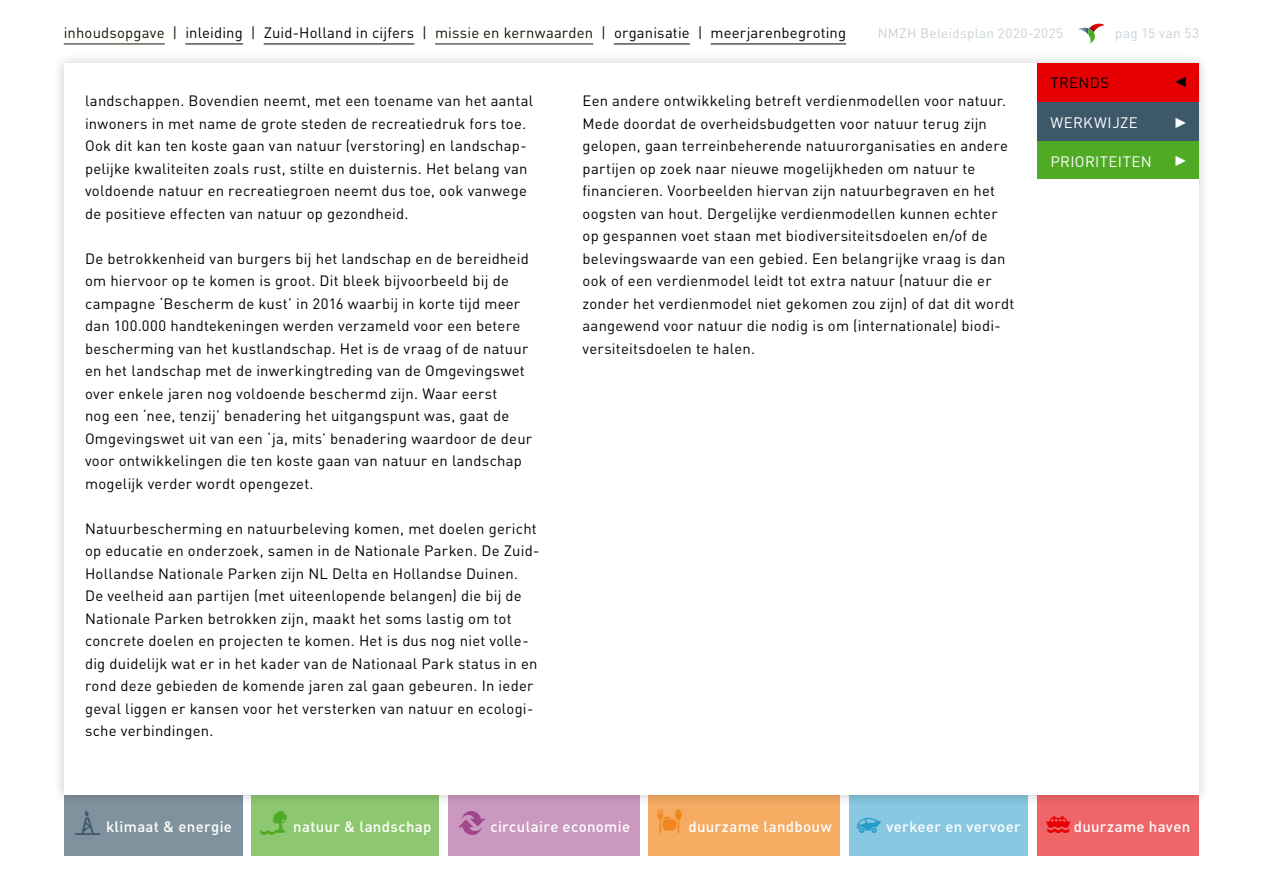
<style>
.page{position:relative;width:1263px;height:893px;background:#fff}
.page>*{position:absolute;margin:0;border:0;box-sizing:border-box;transform-origin:0 0}
.t1{font:500 15px "DIN";letter-spacing:.02em;color:#fff}
.t2{font:15px "DIN";letter-spacing:.025em;color:#fff}
.t3{font:15px "DIN";letter-spacing:.025em;color:#000}
.brood{font:14.85px/22.5px "DIN";letter-spacing:.015em;color:#000}
.t4{font:13.5px "DIN";letter-spacing:.025em;color:#c8d1d7}
.s1{color:#141400}
.s2{color:#3c5869}
</style>
<div class="page">
<div style="left:648px;top:795px;width:192px;height:61px;background:#f5ab61"></div>
<div style="left:252px;top:795px;width:187px;height:61px;background:#8dc871"></div>
<div style="left:448px;top:795px;width:191px;height:61px;background:#cb99c0"></div>
<div style="left:849px;top:795px;width:179px;height:61px;background:#88c8e1"></div>
<div style="left:1037px;top:795px;width:161px;height:61px;background:#f06668"></div>
<div style="left:64px;top:795px;width:178px;height:61px;background:#80929e"></div>
<div style="left:52px;top:52px;width:1158px;height:755px;background:#000;opacity:.2"></div>
<div style="left:64px;top:64px;width:1134px;height:731px;background:#fff"></div>
<div style="left:1037px;top:64px;width:162px;height:38px;background:#e60004"></div>
<svg style="left:1078px;top:24px;width:26px;height:20px"></svg>
<hr style="left:64px;top:44px;width:101px;height:1px;background:#141400">
<hr style="left:185px;top:44px;width:58px;height:1px;background:#000">
<hr style="left:264px;top:44px;width:150px;height:1px;background:#000">
<hr style="left:435px;top:44px;width:158px;height:1px;background:#141400">
<hr style="left:614px;top:44px;width:76px;height:1px;background:#000">
<hr style="left:711px;top:44px;width:135px;height:1px;background:#000">
<div style="left:1037px;top:140px;width:162px;height:39px;background:#4fab24"></div>
<div style="left:1037px;top:102px;width:162px;height:38px;background:#3c5869"></div>
<p class="brood" style="left:64px;top:21px;width:784px"><span class="s1">inhoudsopgave |</span> inleiding <span class="s1">|</span> Zuid-Holland in cijfers <span class="s1">| missie en kernwaarden |</span> organisatie <span class="s1">|</span> meerjarenbegroting</p>
<p class="t4" style="left:878px;top:24px;width:187px">NMZH Beleidsplan 2020-2025</p>
<p class="t4" style="left:1115px;top:24px;width:85px">pag 15 van 53</p>
<p class="brood" style="left:85px;top:89px;width:450px">landschappen. Bovendien neemt, met een toename van het aantal inwoners in met name de grote steden de recreatiedruk fors toe.<br>Ook dit kan ten koste gaan van natuur (verstoring) en landschap&shy;pelijke kwaliteiten zoals rust, stilte en duisternis. Het belang van voldoende natuur en recreatiegroen neemt dus toe, ook vanwege de positieve effecten van natuur op gezondheid.</p>
<p class="brood" style="left:85px;top:247px;width:449px">De betrokkenheid van burgers bij het landschap en de bereidheid om hiervoor op te komen is groot. Dit bleek bijvoorbeeld bij de campagne ‘Bescherm de kust’ in 2016 waarbij in korte tijd meer dan 100.000 handtekeningen werden verzameld voor een betere bescherming van het kustlandschap. Het is de vraag of de natuur en het landschap met de inwerkingtreding van de Omgevingswet over enkele jaren nog voldoende beschermd zijn. Waar eerst<br>nog een ‘nee, tenzij’ benadering het uitgangspunt was, gaat de Omgevingswet uit van een ‘ja, mits’ benadering waardoor de deur voor ontwikkelingen die ten koste gaan van natuur en landschap mogelijk verder wordt opengezet.</p>
<p class="brood" style="left:85px;top:517px;width:456px">Natuurbescherming en natuurbeleving komen, met doelen gericht op educatie en onderzoek, samen in de Nationale Parken. De Zuid-Hollandse Nationale Parken zijn NL Delta en Hollandse Duinen.<br>De veelheid aan partijen (met uiteenlopende belangen) die bij de Nationale Parken betrokken zijn, maakt het soms lastig om tot concrete doelen en projecten te komen. Het is dus nog niet volle&shy;dig duidelijk wat er in het kader van de Nationaal Park status in en rond deze gebieden de komende jaren zal gaan gebeuren. In ieder geval liggen er kansen voor het versterken van natuur en ecologi&shy;sche verbindingen.</p>
<p class="brood" style="left:583px;top:89px;width:433px">Een andere ontwikkeling betreft verdienmodellen voor natuur.<br>Mede doordat de overheidsbudgetten voor natuur terug zijn gelopen, gaan terreinbeherende natuurorganisaties en andere partijen op zoek naar nieuwe mogelijkheden om natuur te financieren. Voorbeelden hiervan zijn natuurbegraven en het oogsten van hout. Dergelijke verdienmodellen kunnen echter op gespannen voet staan met biodiversiteitsdoelen en/of de belevingswaarde van een gebied. Een belangrijke vraag is dan ook of een verdienmodel leidt tot extra natuur (natuur die er zonder het verdienmodel niet gekomen zou zijn) of dat dit wordt aangewend voor natuur die nodig is om (internationale) biodi&shy;versiteitsdoelen te halen.</p>
<p class="t3" style="left:1050px;top:73px;width:60px">TRENDS</p>
<p class="t2" style="left:1050px;top:113px;width:89px">WERKWIJZE</p>
<p class="t2" style="left:1050px;top:152px;width:139px">PRIORITEITEN ✓</p>
<p class="t1" style="left:74px;top:817px;width:159px"><span class="s2">▪</span> klimaat &amp; energie</p>
<p class="t1" style="left:293px;top:817px;width:140px">natuur &amp; landschap</p>
<p class="t1" style="left:490px;top:817px;width:141px">circulaire economie</p>
<p class="t1" style="left:688px;top:817px;width:145px">duurzame landbouw</p>
<p class="t1" style="left:886px;top:817px;width:136px">verkeer en vervoer</p>
<p class="t1" style="left:1074px;top:817px;width:118px">duurzame haven</p>
</div>
